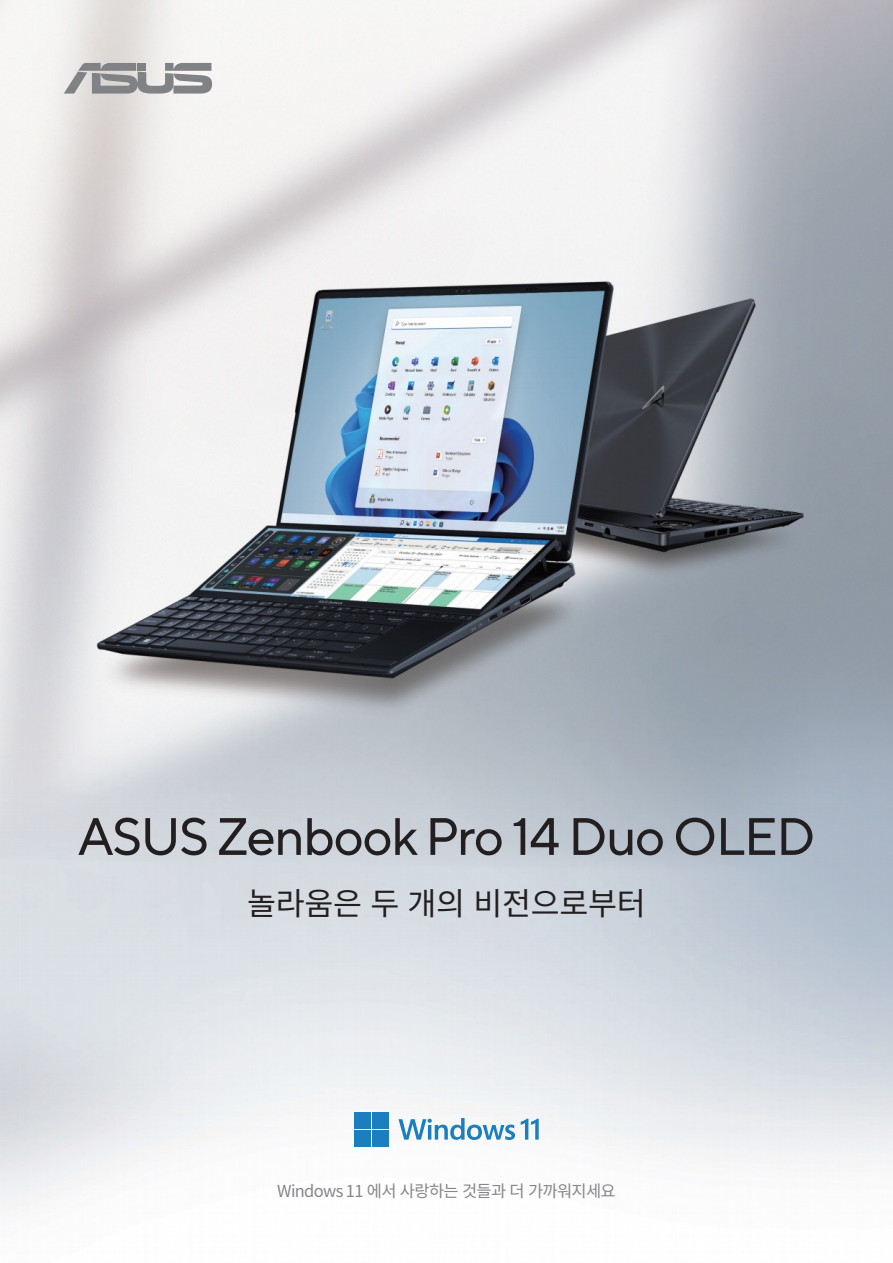
<style>
.page{position:relative;width:893px;height:1263px;background:#fff}
.page>*{position:absolute;margin:0;border:0;box-sizing:border-box;transform-origin:0 0}
.t1{font:52.5px "TT Norms Pro";letter-spacing:-.03em;color:#231f20}
.t2{font:31.5px "Noto Sans CJ Kkr";letter-spacing:-.01em;color:#231f20}
.t3{font:16.5px "Noto Sans CJ Kkr";letter-spacing:-.04em;color:#84868a}
</style>
<div class="page">
<img style="left:0;top:0;width:893px;height:1213px">
<svg style="left:64px;top:63px;width:148px;height:31px"></svg>
<div style="left:354px;top:1112px;width:16px;height:16px;background:#1b7ebf"></div>
<div style="left:372px;top:1112px;width:16px;height:16px;background:#1b7ebf"></div>
<div style="left:354px;top:1130px;width:16px;height:16px;background:#1b7ebf"></div>
<div style="left:372px;top:1130px;width:16px;height:16px;background:#1b7ebf"></div>
<svg style="left:398px;top:1118px;width:117px;height:22px"></svg>
<svg style="left:521px;top:1119px;width:18px;height:20px"></svg>
<h1 class="t1" style="left:78px;top:798px;width:739px">ASUS Zenbook Pro 14 Duo OLED</h1>
<h2 class="t2" style="left:247px;top:886px;width:400px">놀라움은 두 개의 비전으로부터</h2>
<p class="t3" style="left:277px;top:1181px;width:340px">Windows 11 에서 사랑하는 것들과 더 가까워지세요</p>
</div>
